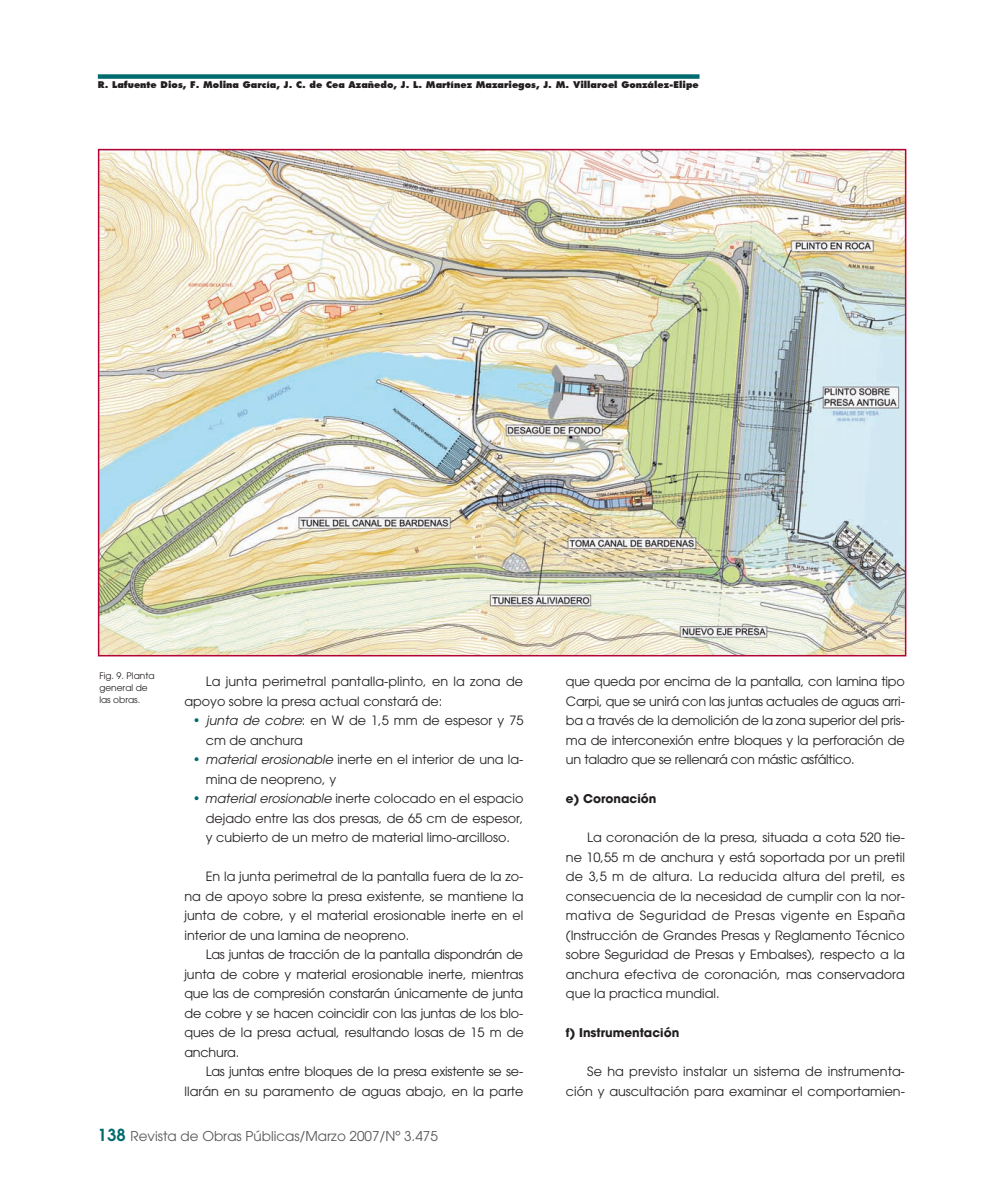
<style>
.page{position:relative;width:983px;height:1195px;background:#fff}
.page>*{position:absolute;margin:0;border:0;box-sizing:border-box;transform-origin:0 0}
.t1{font:13.5px "Avant Garde";color:#57585a}
.t2{font:12.75px/19.5px "Avant Garde";color:#231f20;text-align:justify}
.t3{font:700 12px "Avant Garde";color:#231f20}
.t4{font:800 9px "Futura";color:#231f20}
.t5{font:9px/12px "Avant Garde";color:#231f20}
.s1{color:#006b6e}
.s2{font-style:italic}
.s3{font-weight:600;font-size:16.5px;color:#006b6e}
</style>
<div class="page">
<div style="left:98px;top:74px;width:601px;height:5px;background:#006b6e"></div>
<img style="left:101px;top:152px;width:802px;height:501px">
<p class="t4" style="left:98px;top:81px;width:602px">R. Lafuente Dios, F. Molina García, J. C. de Cea Azañedo, J. L. Martínez Mazariegos, J. M. Villaroel González-Elipe</p>
<p class="t5" style="left:99px;top:670px;width:57px">Fig. 9. Planta general de las obras.</p>
<p class="t2" style="left:184px;top:673px;width:340px;text-indent:21px">La junta perimetral pantalla-plinto, en la zona de apoyo sobre la presa actual constará de:</p>
<p class="t2" style="left:206px;top:712px;width:319px;text-indent:-13px"><span class="s1">•</span> <span class="s2">junta de cobre</span>: en W de 1,5 mm de espesor y 75 cm de anchura</p>
<p class="t2" style="left:206px;top:751px;width:319px;text-indent:-13px"><span class="s1">•</span> <span class="s2">material erosionable</span> inerte en el interior de una la&shy;mina de neopreno, y</p>
<p class="t2" style="left:206px;top:790px;width:319px;text-indent:-13px"><span class="s1">•</span> <span class="s2">material erosionable</span> inerte colocado en el espacio dejado entre las dos presas, de 65 cm de espesor, y cubierto de un metro de material limo-arcilloso.</p>
<p class="t2" style="left:184px;top:868px;width:340px;text-indent:21px">En la junta perimetral de la pantalla fuera de la zo&shy;na de apoyo sobre la presa existente, se mantiene la junta de cobre, y el material erosionable inerte en el interior de una lamina de neopreno.</p>
<p class="t2" style="left:184px;top:946px;width:340px;text-indent:21px">Las juntas de tracción de la pantalla dispondrán de junta de cobre y material erosionable inerte, mientras que las de compresión constarán únicamente de junta de cobre y se hacen coincidir con las juntas de los blo&shy;ques de la presa actual, resultando losas de 15 m de anchura.</p>
<p class="t2" style="left:184px;top:1063px;width:340px;text-align:right">Las juntas entre bloques de la presa existente se se&shy;llarán en su paramento de aguas abajo, en la parte</p>
<p class="t1" style="left:98px;top:1130px;width:341px"><span class="s3">138</span> Revista de Obras Públicas/Marzo 2007/Nº 3.475</p>
<p class="t2" style="left:566px;top:673px;width:340px">que queda por encima de la pantalla, con lamina tipo Carpi, que se unirá con las juntas actuales de aguas arri&shy;ba a través de la demolición de la zona superior del pris&shy;ma de interconexión entre bloques y la perforación de un taladro que se rellenará con mástic asfáltico.</p>
<p class="t3" style="left:566px;top:794px;width:92px">e) Coronación</p>
<p class="t2" style="left:566px;top:829px;width:340px;text-indent:21px">La coronación de la presa, situada a cota 520 tie&shy;ne 10,55 m de anchura y está soportada por un pretil de 3,5 m de altura. La reducida altura del pretil, es consecuencia de la necesidad de cumplir con la nor&shy;mativa de Seguridad de Presas vigente en España (Instrucción de Grandes Presas y Reglamento Técnico sobre Seguridad de Presas y Embalses), respecto a la anchura efectiva de coronación, mas conservadora que la practica mundial.</p>
<p class="t3" style="left:566px;top:1028px;width:115px">f) Instrumentación</p>
<p class="t2" style="left:566px;top:1063px;width:340px;text-align:right">Se ha previsto instalar un sistema de instrumenta&shy;ción y auscultación para examinar el comportamien-</p>
</div>
